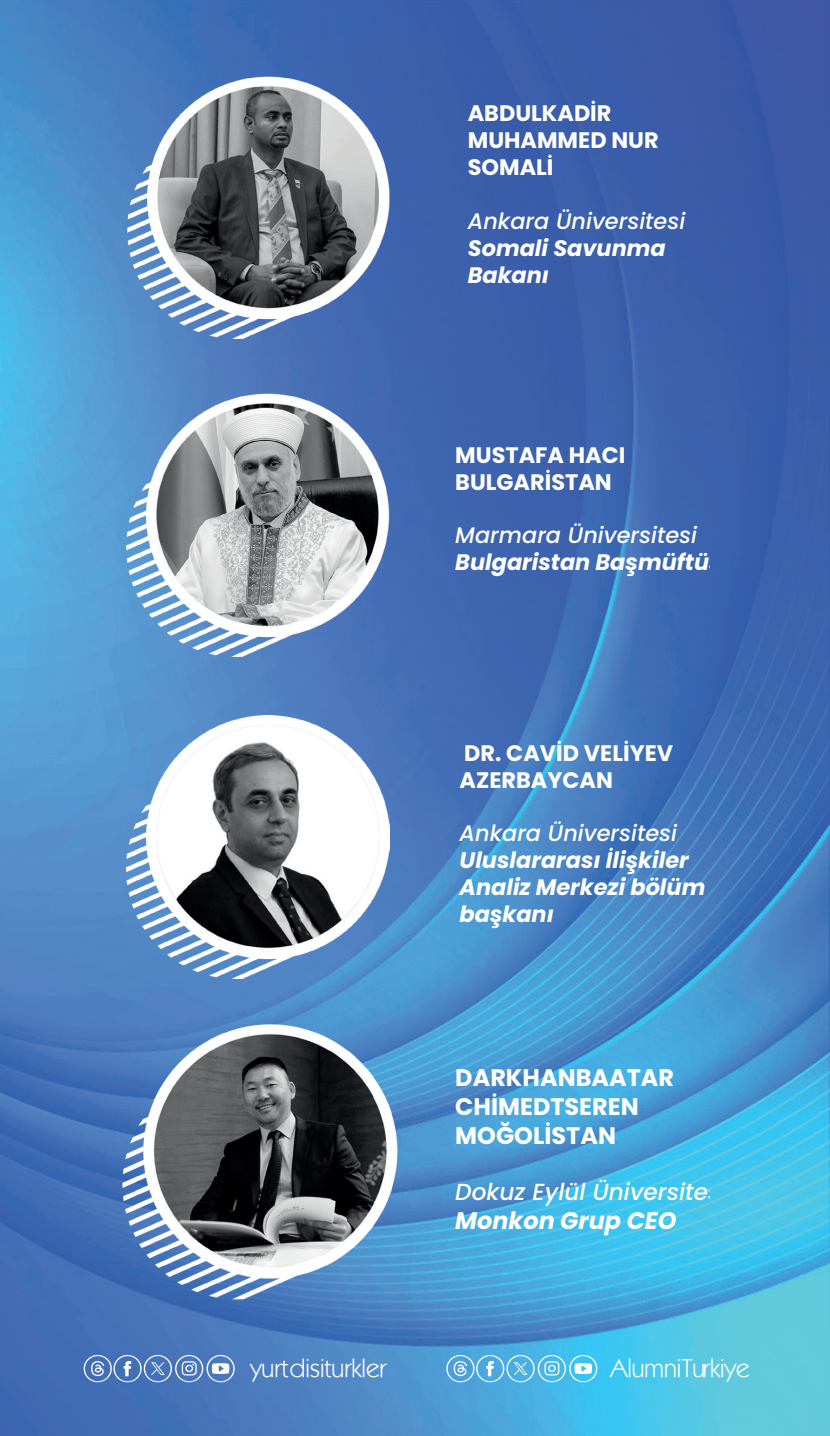
<style>
.page{position:relative;width:830px;height:1436px;background:#fff}
.page>*{position:absolute;margin:0;border:0;box-sizing:border-box;transform-origin:0 0}
.t1{font:25.88px "Kabel IT Cby BT";color:#fff}
.t2{font:700 23.85px/28.6px "Poppins";color:#fff}
.t3{font:italic 700 23.85px "Poppins";color:#fff}
.t4{font:italic 500 23.18px "Poppins";color:#fff}
.t5{font:italic 700 22.5px/26.8px "Poppins";color:#fff}
.t6{font:700 22.5px/26.8px "Poppins";color:#fff}
.t7{font:italic 500 22.5px "Poppins";color:#fff}
</style>
<div class="page">
<img style="left:0;top:0;width:829px;height:1435px">
<img style="left:120px;top:52px;width:444px;height:286px">
<img style="left:120px;top:369px;width:444px;height:287px">
<img style="left:126px;top:715px;width:263px;height:263px">
<img style="left:120px;top:979px;width:344px;height:336px">
<svg style="left:84px;top:1354px;width:150px;height:27px;background:#6e91c8"></svg>
<svg style="left:446px;top:1354px;width:151px;height:27px;background:#6fc1e9"></svg>
<p class="t6" style="left:467px;top:100px;width:192px">ABDULKADİR<br>MUHAMMED NUR<br>SOMALİ</p>
<p class="t7" style="left:467px;top:208px;width:219px">Ankara Üniversitesi</p>
<p class="t5" style="left:467px;top:235px;width:199px">Somali Savunma<br>Bakanı</p>
<p class="t6" style="left:455px;top:441px;width:171px">MUSTAFA HACI<br>BULGARİSTAN</p>
<p class="t7" style="left:455px;top:522px;width:243px">Marmara Üniversitesi</p>
<p class="t5" style="left:455px;top:549px;width:283px">Bulgaristan Başmüftüsü</p>
<p class="t6" style="left:459px;top:739px;width:215px">DR. CAVİD VELİYEV<br>AZERBAYCAN</p>
<p class="t7" style="left:459px;top:820px;width:219px">Ankara Üniversitesi</p>
<p class="t5" style="left:459px;top:847px;width:247px">Uluslararası İlişkiler<br>Analiz Merkezi bölüm başkanı</p>
<p class="t2" style="left:455px;top:1063px;width:220px">DARKHANBAATAR<br>CHİMEDTSEREN<br>MOĞOLİSTAN</p>
<p class="t4" style="left:455px;top:1178px;width:273px">Dokuz Eylül Üniversitesi</p>
<p class="t3" style="left:455px;top:1206px;width:223px">Monkon Grup CEO</p>
<p class="t1" style="left:250px;top:1351px;width:138px">yurtdisiturkler</p>
<p class="t1" style="left:610px;top:1351px;width:140px">AlumniTurkiye</p>
</div>
